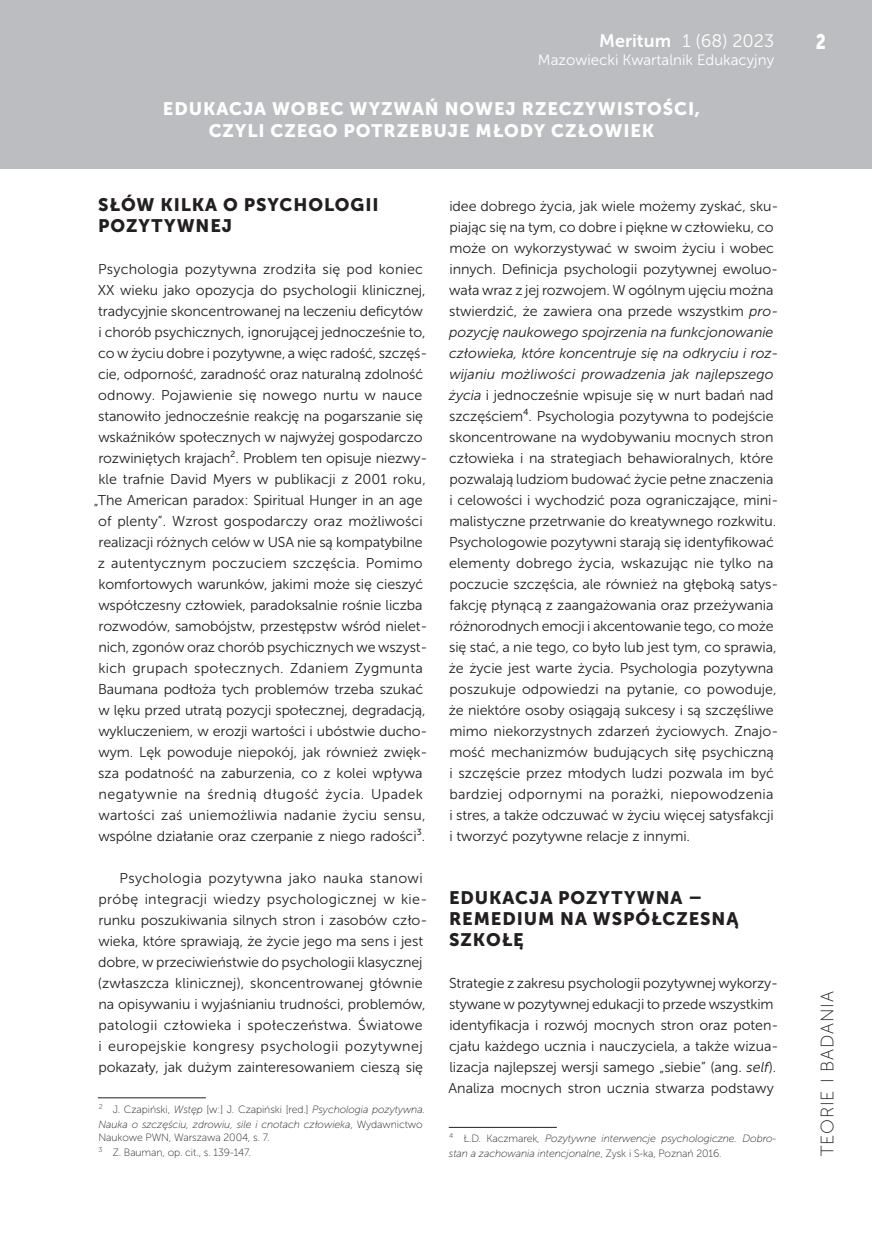
<style>
.page{position:relative;width:872px;height:1234px;background:#fff}
.page>*{position:absolute;margin:0;border:0;box-sizing:border-box;transform-origin:0 0}
.t1{font:21px "Museo Sans 900";color:#fff;scale:.8 1}
.t2{font:18px/21px "Museo Sans 900";letter-spacing:.05em;color:#231f20}
.t3{font:18px/21.6px "Museo Sans 900";letter-spacing:.05em;color:#fff;text-align:center}
.t4{font:18px "Museo Sans 300";color:#fff}
.t5{font:18px "Museo Sans 100";letter-spacing:.05em;color:#231f20}
.t6{font:15px "Museo Sans 300";color:#fff}
.t7{font:14.25px/21px "Museo Sans 300";letter-spacing:-.005em;color:#231f20}
.t8{font:italic 10.5px/15px "Museo Sans 100";letter-spacing:-.01em;color:#231f20}
.t9{font:10.5px/15px "Museo Sans 100";letter-spacing:-.01em;color:#231f20}
.s1{font-family:"Museo Sans 700"}
.s2{font-style:normal}
.s3{font-style:italic}
</style>
<div class="page">
<div style="left:0;top:0;width:872px;height:169px;background:#bcbdc0"></div>
<hr style="left:98px;top:1097px;width:108px;height:1px;background:#231f20">
<hr style="left:449px;top:1126px;width:108px;height:1px;background:#231f20">
<p class="t4" style="left:599px;top:31px;width:176px"><span class="s1">Meritum</span> 1 (68) 2023</p>
<p class="t6" style="left:538px;top:52px;width:238px">Mazowiecki Kwartalnik Edukacyjny</p>
<p class="t3" style="left:163px;top:98px;width:539px">EDUKACJA WOBEC WYZWAŃ NOWEJ RZECZYWISTOŚCI,<br>CZYLI CZEGO POTRZEBUJE MŁODY CZŁOWIEK</p>
<p class="t2" style="left:98px;top:194px;width:282px">SŁÓW KILKA O PSYCHOLOGII<br>POZYTYWNEJ</p>
<p class="t7" style="left:94px;top:258px;width:335px;text-align:center">Psychologia pozytywna zrodziła się pod koniec XX wieku jako opozycja do psychologii klinicznej, tradycyjnie skoncentrowanej na leczeniu deficytów<br>i chorób psychicznych, ignorującej jednocześnie to, co w życiu dobre i pozytywne, a więc radość, szczęś&shy;cie, odporność, zaradność oraz naturalną zdolność odnowy. Pojawienie się nowego nurtu w nauce stanowiło jednocześnie reakcję na pogarszanie się wskaźników społecznych w najwyżej gospodarczo rozwiniętych krajach2. Problem ten opisuje niezwy&shy;kle trafnie David Myers w publikacji z 2001 roku, „The American paradox: Spiritual Hunger in an age of plenty”. Wzrost gospodarczy oraz możliwości realizacji różnych celów w USA nie są kompatybilne z autentycznym poczuciem szczęścia. Pomimo komfortowych warunków, jakimi może się cieszyć współczesny człowiek, paradoksalnie rośnie liczba rozwodów, samobójstw, przestępstw wśród nielet&shy;nich, zgonów oraz chorób psychicznych we wszyst&shy;kich grupach społecznych. Zdaniem Zygmunta Baumana podłoża tych problemów trzeba szukać w lęku przed utratą pozycji społecznej, degradacją, wykluczeniem, w erozji wartości i ubóstwie ducho&shy;wym. Lęk powoduje niepokój, jak również zwięk&shy;sza podatność na zaburzenia, co z kolei wpływa negatywnie na średnią długość życia. Upadek wartości zaś uniemożliwia nadanie życiu sensu, wspólne działanie oraz czerpanie z niego radości3.</p>
<p class="t7" style="left:98px;top:867px;width:331px;text-indent:22px">Psychologia pozytywna jako nauka stanowi próbę integracji wiedzy psychologicznej w kie&shy;runku poszukiwania silnych stron i zasobów czło&shy;wieka, które sprawiają, że życie jego ma sens i jest dobre, w przeciwieństwie do psychologii klasycznej (zwłaszcza klinicznej), skoncentrowanej głównie na opisywaniu i wyjaśnianiu trudności, problemów, patologii człowieka i społeczeństwa. Światowe i europejskie kongresy psychologii pozytywnej pokazały, jak dużym zainteresowaniem cieszą się</p>
<p class="t8" style="left:98px;top:1101px;width:328px"><sup>2</sup> <span class="s2">J. Czapiński,</span> Wstęp <span class="s2">[w:] J. Czapiński [red.]</span> Psychologia pozytywna.<br>Nauka o szczęściu, zdrowiu, sile i cnotach człowieka<span class="s2">, Wydawnictwo</span></p>
<p class="t9" style="left:98px;top:1130px;width:173px">Naukowe PWN, Warszawa 2004, s. 7.<br><sup>3</sup> Z. Bauman, op. cit., s. 139-147.</p>
<p class="t7" style="left:449px;top:195px;width:331px">idee dobrego życia, jak wiele możemy zyskać, sku&shy;piając się na tym, co dobre i piękne w człowieku, co może on wykorzystywać w swoim życiu i wobec innych. Definicja psychologii pozytywnej ewoluo&shy;wała wraz z jej rozwojem. W ogólnym ujęciu można stwierdzić, że zawiera ona przede wszystkim <span class="s3">pro&shy;pozycję naukowego spojrzenia na funkcjonowanie człowieka, które koncentruje się na odkryciu i roz&shy;wijaniu możliwości prowadzenia jak najlepszego życia</span> i jednocześnie wpisuje się w nurt badań nad szczęściem4. Psychologia pozytywna to podejście skoncentrowane na wydobywaniu mocnych stron człowieka i na strategiach behawioralnych, które pozwalają ludziom budować życie pełne znaczenia i celowości i wychodzić poza ograniczające, mini&shy;malistyczne przetrwanie do kreatywnego rozkwitu.<br>Psychologowie pozytywni starają się identyfikować elementy dobrego życia, wskazując nie tylko na poczucie szczęścia, ale również na głęboką satys&shy;fakcję płynącą z zaangażowania oraz przeżywania różnorodnych emocji i akcentowanie tego, co może się stać, a nie tego, co było lub jest tym, co sprawia, że życie jest warte życia. Psychologia pozytywna poszukuje odpowiedzi na pytanie, co powoduje, że niektóre osoby osiągają sukcesy i są szczęśliwe mimo niekorzystnych zdarzeń życiowych. Znajo&shy;mość mechanizmów budujących siłę psychiczną i szczęście przez młodych ludzi pozwala im być bardziej odpornymi na porażki, niepowodzenia i stres, a także odczuwać w życiu więcej satysfakcji i tworzyć pozytywne relacje z innymi.</p>
<p class="t2" style="left:449px;top:887px;width:291px">EDUKACJA POZYTYWNA –<br>REMEDIUM NA WSPÓŁCZESNĄ<br>SZKOŁĘ</p>
<p class="t7" style="left:448px;top:972px;width:331px">Strategie z zakresu psychologii pozytywnej wykorzy&shy;stywane w pozytywnej edukacji to przede wszystkim identyfikacja i rozwój mocnych stron oraz poten&shy;cjału każdego ucznia i nauczyciela, a także wizua&shy;lizacja najlepszej wersji samego „siebie” (ang. <span class="s3">self</span>).<br>Analiza mocnych stron ucznia stwarza podstawy</p>
<p class="t8" style="left:449px;top:1131px;width:329px"><sup>4</sup> <span class="s2">Ł.D. Kaczmarek,</span> Pozytywne interwencje psychologiczne. Dobro&shy;stan a zachowania intencjonalne<span class="s2">, Zysk i S-ka, Poznań 2016.</span></p>
<h1 class="t1" style="left:815px;top:29px;width:14px">2</h1>
<p class="t5" style="left:817px;top:1156px;width:167px;rotate:-90deg">TEORIE I BADANIA</p>
</div>
